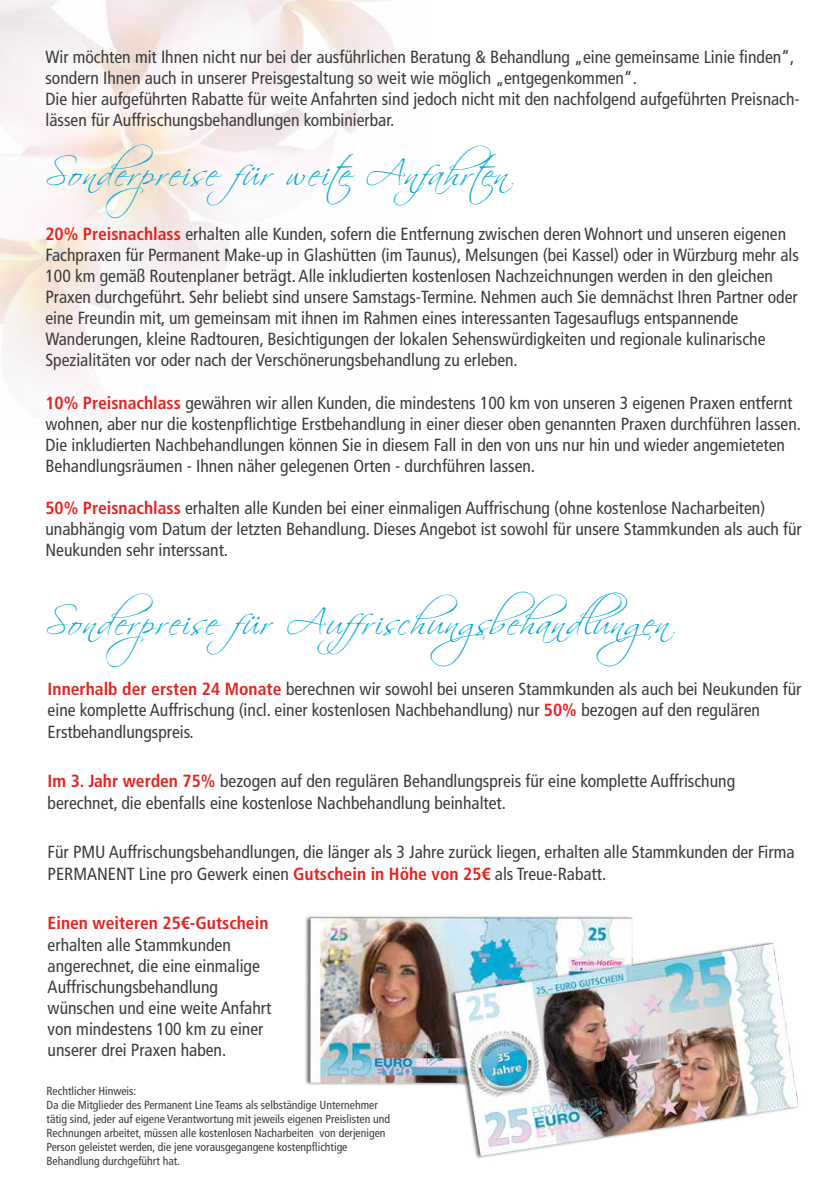
<style>
.page{position:relative;width:840px;height:1191px;background:#fff}
.page>*{position:absolute;margin:0;border:0;box-sizing:border-box;transform-origin:0 0}
.t1{font:35.2px "Scriptina Pro";letter-spacing:.07em;color:#00aad5}
.t2{font:condensed 17.6px/21px "Frutiger LT Com";color:#3c3c3b}
.t3{font:700 condensed 17.6px "Frutiger LT Com";color:#e52420}
.t4{font:condensed 11.8px/14px "Frutiger LT Com";color:#3c3c3b}
.s1{font-weight:700;color:#e52420}
</style>
<div class="page">
<img style="left:0;top:0;width:395px;height:420px">
<img style="left:305px;top:916px;width:494px;height:243px">
<svg style="left:0;top:0;width:5px;height:6px"></svg>
<p class="t2" style="left:45px;top:47px;width:755px">Wir möchten mit Ihnen nicht nur bei der ausführlichen Beratung &amp; Behandlung „eine gemeinsame Linie finden“, sondern Ihnen auch in unserer Preisgestaltung so weit wie möglich „entgegenkommen“.<br>Die hier aufgeführten Rabatte für weite Anfahrten sind jedoch nicht mit den nachfolgend aufgeführten Preisnach&shy;lässen für Auffrischungsbehandlungen kombinierbar.</p>
<h1 class="t1" style="left:45px;top:152px;width:462px">Sonderpreise für weite Anfahrten</h1>
<p class="t2" style="left:45px;top:223px;width:754px"><span class="s1">20% Preisnachlass</span> erhalten alle Kunden, sofern die Entfernung zwischen deren Wohnort und unseren eigenen Fachpraxen für Permanent Make-up in Glashütten (im Taunus), Melsungen (bei Kassel) oder in Würzburg mehr als 100 km gemäß Routenplaner beträgt. Alle inkludierten kostenlosen Nachzeichnungen werden in den gleichen Praxen durchgeführt. Sehr beliebt sind unsere Samstags-Termine. Nehmen auch Sie demnächst Ihren Partner oder eine Freundin mit, um gemeinsam mit ihnen im Rahmen eines interessanten Tagesauflugs entspannende Wanderungen, kleine Radtouren, Besichtigungen der lokalen Sehenswürdigkeiten und regionale kulinarische Spezialitäten vor oder nach der Verschönerungsbehandlung zu erleben.</p>
<p class="t2" style="left:45px;top:392px;width:756px"><span class="s1">10% Preisnachlass</span> gewähren wir allen Kunden, die mindestens 100 km von unseren 3 eigenen Praxen entfernt wohnen, aber nur die kostenpflichtige Erstbehandlung in einer dieser oben genannten Praxen durchführen lassen.<br>Die inkludierten Nachbehandlungen können Sie in diesem Fall in den von uns nur hin und wieder angemieteten Behandlungsräumen - Ihnen näher gelegenen Orten - durchführen lassen.</p>
<p class="t2" style="left:45px;top:497px;width:757px"><span class="s1">50% Preisnachlass</span> erhalten alle Kunden bei einer einmaligen Auffrischung (ohne kostenlose Nacharbeiten) unabhängig vom Datum der letzten Behandlung. Dieses Angebot ist sowohl für unsere Stammkunden als auch für<br>Neukunden sehr interssant.</p>
<h1 class="t1" style="left:45px;top:601px;width:635px">Sonderpreise für Auffrischungsbehandlungen</h1>
<p class="t2" style="left:48px;top:679px;width:754px"><span class="s1">Innerhalb der ersten 24 Monate</span> berechnen wir sowohl bei unseren Stammkunden als auch bei Neukunden für eine komplette Auffrischung (incl. einer kostenlosen Nachbehandlung) nur <span class="s1">50%</span> bezogen auf den regulären<br>Erstbehandlungspreis.</p>
<p class="t2" style="left:48px;top:771px;width:688px"><span class="s1">Im 3. Jahr werden 75%</span> bezogen auf den regulären Behandlungspreis für eine komplette Auffrischung berechnet, die ebenfalls eine kostenlose Nachbehandlung beinhaltet.</p>
<p class="t2" style="left:48px;top:842px;width:748px">Für PMU Auffrischungsbehandlungen, die länger als 3 Jahre zurück liegen, erhalten alle Stammkunden der Firma<br>PERMANENT Line pro Gewerk einen <span class="s1">Gutschein in Höhe von 25€</span> als Treue-Rabatt.</p>
<p class="t3" style="left:48px;top:913px;width:222px">Einen weiteren 25€-Gutschein</p>
<p class="t2" style="left:48px;top:934px;width:225px">erhalten alle Stammkunden angerechnet, die eine einmalige<br>Auffrischungsbehandlung wünschen und eine weite Anfahrt von mindestens 100 km zu einer unserer drei Praxen haben.</p>
<p class="t4" style="left:47px;top:1083px;width:345px">Rechtlicher Hinweis:<br>Da die Mitglieder des Permanent Line Teams als selbständige Unternehmer tätig sind, jeder auf eigene Verantwortung mit jeweils eigenen Preislisten und Rechnungen arbeitet, müssen alle kostenlosen Nacharbeiten von derjenigen Person geleistet werden, die jene vorausgegangene kostenpflichtige Behandlung durchgeführt hat.</p>
</div>
